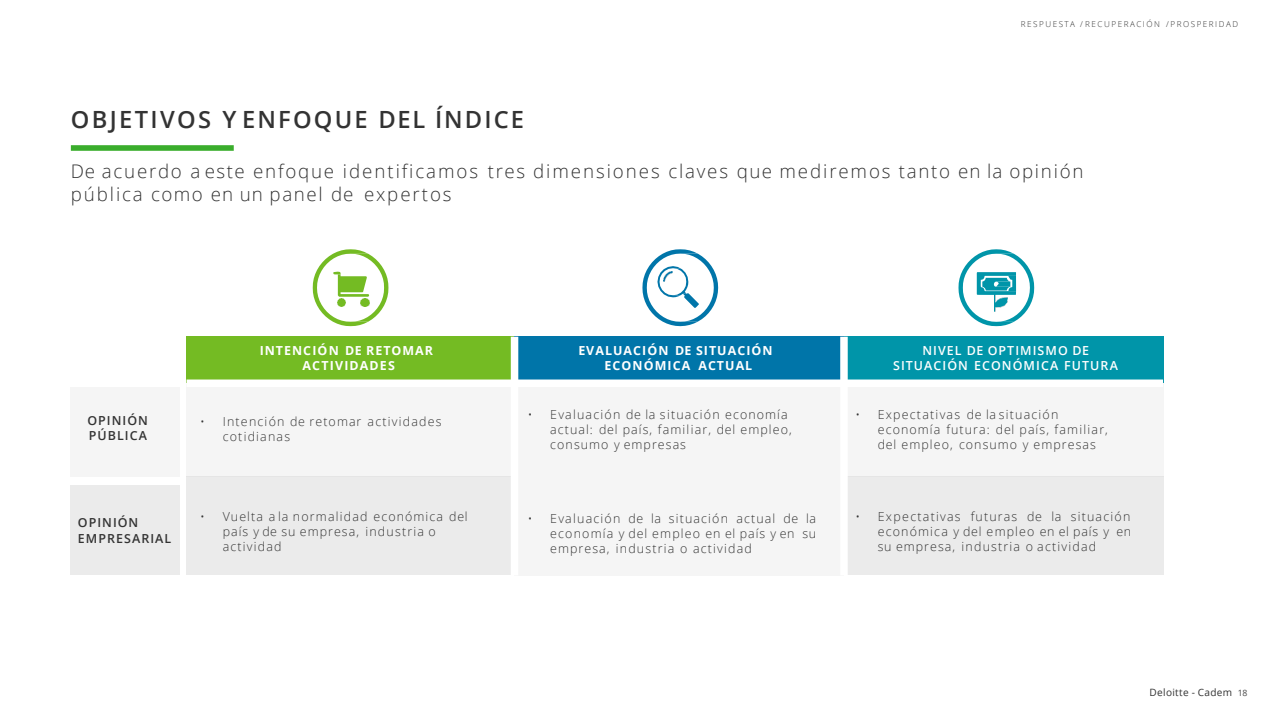
<style>
.page{position:relative;width:1275px;height:724px;background:#fff}
.page>*{position:absolute;margin:0;border:0;box-sizing:border-box;transform-origin:0 0}
.t1{font:600 23.75px "Open Sans";letter-spacing:.095em;color:#333}
.t2{font:300 18.75px/22.5px "Open Sans";letter-spacing:.095em;color:#333}
.t3{font:300 12.5px/15px "Open Sans";letter-spacing:.09em;color:#333}
.t4{font:700 12.5px/15px "Open Sans";letter-spacing:.085em;color:#fff;text-align:center}
.t5{font:600 12.5px/15px "Open Sans";letter-spacing:.085em;color:#fff;text-align:center}
.t6{font:600 12.5px/15px "Open Sans";letter-spacing:.085em;color:#333}
.t7{font:10px "Open Sans";letter-spacing:.03em;color:#333}
.t8{font:300 8.12px "Open Sans";letter-spacing:.185em;color:#333}
.s1{font-size:8.75px;color:#4c4c4c}
</style>
<div class="page">
<div style="left:71px;top:386px;width:109px;height:90px;background:#f5f5f5"></div>
<div style="left:71px;top:485px;width:109px;height:90px;background:#ebebeb"></div>
<div style="left:187px;top:336px;width:328px;height:47px;background:#74bb23"></div>
<div style="left:515px;top:336px;width:329px;height:47px;background:#0075a9"></div>
<div style="left:844px;top:336px;width:319px;height:47px;background:#0095a9"></div>
<div style="left:187px;top:383px;width:328px;height:93px;background:#f5f5f5"></div>
<div style="left:515px;top:383px;width:329px;height:192px;background:#f5f5f5"></div>
<div style="left:844px;top:383px;width:319px;height:93px;background:#f5f5f5"></div>
<div style="left:187px;top:476px;width:328px;height:99px;background:#ebebeb"></div>
<div style="left:844px;top:476px;width:319px;height:99px;background:#ebebeb"></div>
<div style="left:511px;top:336px;width:7px;height:239px;background:#fff"></div>
<div style="left:840px;top:336px;width:8px;height:239px;background:#fff"></div>
<div style="left:187px;top:379px;width:976px;height:8px;background:#fff"></div>
<div style="left:71px;top:145px;width:163px;height:6px;background:#3aad2c"></div>
<svg style="left:313px;top:249px;width:75px;height:77px"></svg>
<svg style="left:642px;top:249px;width:76px;height:77px"></svg>
<svg style="left:959px;top:249px;width:75px;height:77px"></svg>
<p class="t8" style="left:1021px;top:18px;width:219px">RESPUESTA / RECUPERACIÓN /PROSPERIDAD</p>
<h1 class="t1" style="left:71px;top:103px;width:455px">OBJETIVOS Y ENFOQUE DEL ÍNDICE</h1>
<h2 class="t2" style="left:71px;top:160px;width:1014px">De acuerdo a este enfoque identificamos tres dimensiones claves que mediremos tanto en la opinión pública como en un panel de expertos</h2>
<p class="t6" style="left:87px;top:413px;width:62px">OPINIÓN<br>PÚBLICA</p>
<p class="t6" style="left:78px;top:514px;width:95px;line-height:16.2px">OPINIÓN<br>EMPRESARIAL</p>
<p class="t4" style="left:260px;top:342px;width:175px">INTENCIÓN DE RETOMAR<br>ACTIVIDADES</p>
<p class="t4" style="left:578px;top:342px;width:196px">EVALUACIÓN DE SITUACIÓN<br>ECONÓMICA ACTUAL</p>
<p class="t5" style="left:893px;top:342px;width:226px">NIVEL DE OPTIMISMO DE<br>SITUACIÓN ECONÓMICA FUTURA</p>
<p class="t3" style="left:223px;top:413px;width:220px;text-indent:-23px">• Intención de retomar actividades cotidianas</p>
<p class="t3" style="left:550px;top:406px;width:243px;text-indent:-22px">• Evaluación de la situación economía actual: del país, familiar, del empleo, consumo y empresas</p>
<p class="t3" style="left:878px;top:406px;width:232px;text-indent:-22px">• Expectativas de lasituación economía futura: del país, familiar, del empleo, consumo y empresas</p>
<p class="t3" style="left:223px;top:508px;width:247px;text-indent:-23px">• Vuelta a la normalidad económica del país y de su empresa, industria o actividad</p>
<p class="t3" style="left:878px;top:508px;width:255px;text-align:justify;text-indent:-22px">• Expectativas futuras de la situación económica y del empleo en el país y en su empresa, industria o actividad</p>
<p class="t3" style="left:550px;top:510px;width:267px;text-align:justify;text-indent:-22px">• Evaluación de la situación actual de la economía y del empleo en el país y en su empresa, industria o actividad</p>
<p class="t7" style="left:1150px;top:685px;width:99px">Deloitte - Cadem <span class="s1">18</span></p>
</div>
